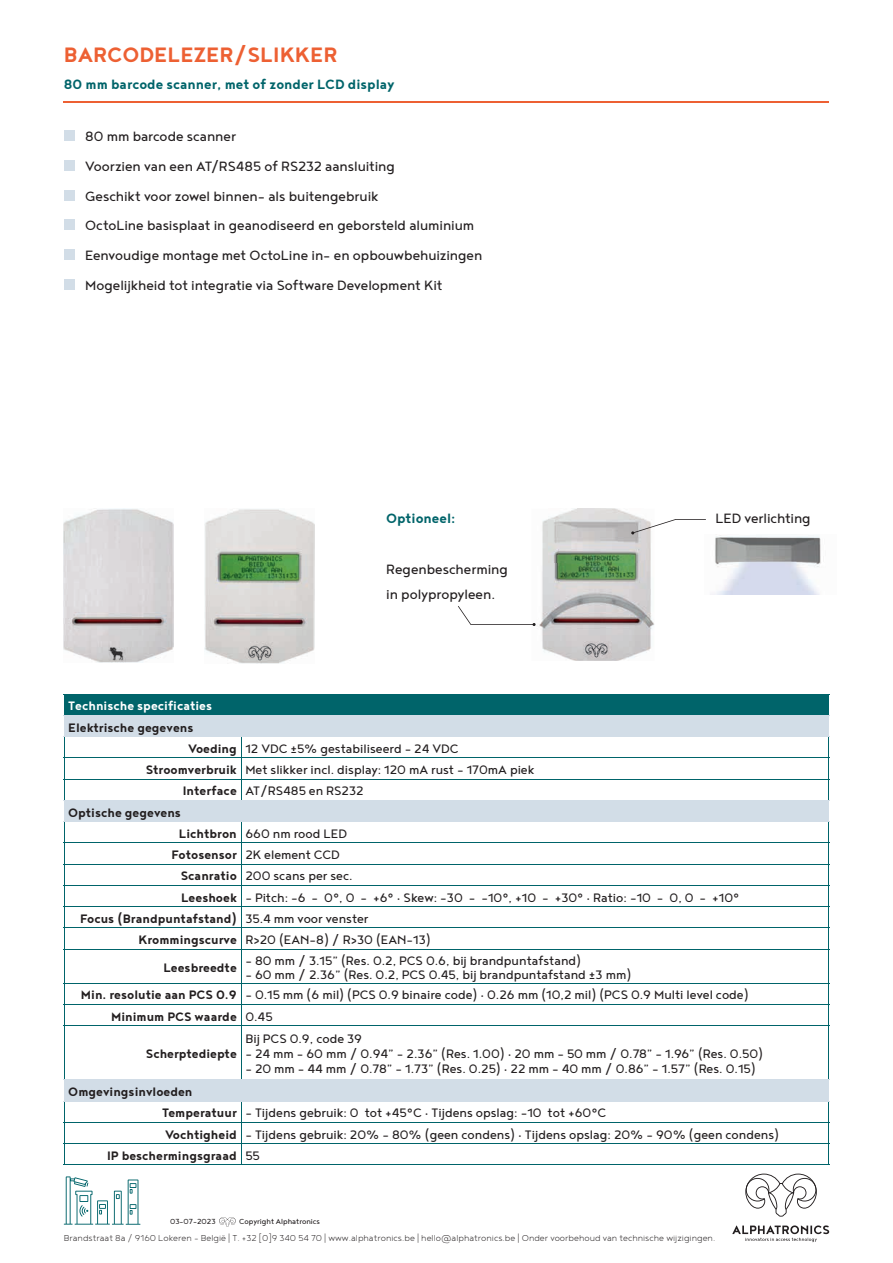
<style>
.page{position:relative;width:893px;height:1263px;background:#fff}
.page>*{position:absolute;margin:0;border:0;box-sizing:border-box;transform-origin:0 0}
.t1{font:700 25.5px "Noyh";color:#ed6033}
.t2{font:16.5px/29.7px "Noyh";letter-spacing:-.005em;color:#231f20}
.t3{font:700 16.5px "Noyh";color:#00646a}
.t4{font:15px "Noyh";color:#231f20}
.t5{font:700 15px "Noyh";color:#231f20}
.t6{font:700 15px "Noyh";color:#fff}
.t7{font:300 10.5px "Noyh";color:#231f20}
.t8{font:9px "Noyh";color:#231f20}
.s1{font-weight:700}
.s2{font-weight:400}
</style>
<div class="page">
<svg style="left:745px;top:1173px;width:72px;height:44px"></svg>
<svg style="left:732px;top:1225px;width:97px;height:17px"></svg>
<svg style="left:219px;top:1217px;width:17px;height:10px"></svg>
<svg style="left:64px;top:1176px;width:76px;height:49px"></svg>
<hr style="left:64px;top:101px;width:765px;height:1px;background:#ed6033">
<img style="left:63px;top:509px;width:110px;height:153px">
<img style="left:204px;top:509px;width:111px;height:154px">
<img style="left:539px;top:518px;width:115px;height:143px">
<img style="left:710px;top:535px;width:111px;height:60px">
<img style="left:549px;top:508px;width:95px;height:54px">
<svg style="left:458px;top:606px;width:78px;height:20px"></svg>
<svg style="left:631px;top:519px;width:75px;height:16px"></svg>
<div style="left:64px;top:130px;width:10px;height:11px;background:#d2dde7"></div>
<div style="left:64px;top:160px;width:10px;height:11px;background:#d2dde7"></div>
<div style="left:64px;top:190px;width:10px;height:11px;background:#d2dde7"></div>
<div style="left:64px;top:220px;width:10px;height:10px;background:#d2dde7"></div>
<div style="left:64px;top:249px;width:10px;height:11px;background:#d2dde7"></div>
<div style="left:64px;top:279px;width:10px;height:11px;background:#d2dde7"></div>
<div style="left:64px;top:694px;width:765px;height:21px;background:#00646a"></div>
<svg style="left:65px;top:716px;width:764px;height:385px"></svg>
<hr style="left:64px;top:758px;width:177px;height:1px;background:#00646a">
<hr style="left:241px;top:758px;width:588px;height:1px;background:#00646a">
<hr style="left:64px;top:779px;width:177px;height:1px;background:#00646a">
<hr style="left:241px;top:779px;width:588px;height:1px;background:#00646a">
<svg style="left:241px;top:737px;width:1px;height:63px"></svg>
<hr style="left:64px;top:843px;width:177px;height:1px;background:#00646a">
<hr style="left:241px;top:843px;width:588px;height:1px;background:#00646a">
<hr style="left:64px;top:864px;width:177px;height:1px;background:#00646a">
<hr style="left:241px;top:864px;width:588px;height:1px;background:#00646a">
<hr style="left:64px;top:885px;width:177px;height:1px;background:#00646a">
<hr style="left:241px;top:885px;width:588px;height:1px;background:#00646a">
<hr style="left:64px;top:906px;width:177px;height:1px;background:#00646a">
<hr style="left:241px;top:906px;width:588px;height:1px;background:#00646a">
<hr style="left:64px;top:928px;width:177px;height:1px;background:#00646a">
<hr style="left:241px;top:928px;width:588px;height:1px;background:#00646a">
<svg style="left:241px;top:822px;width:1px;height:127px"></svg>
<hr style="left:64px;top:949px;width:177px;height:1px;background:#00646a">
<hr style="left:241px;top:949px;width:588px;height:1px;background:#00646a">
<hr style="left:241px;top:949px;width:1px;height:34px;background:#00646a">
<hr style="left:64px;top:983px;width:177px;height:1px;background:#00646a">
<hr style="left:241px;top:983px;width:588px;height:1px;background:#00646a">
<hr style="left:64px;top:1004px;width:177px;height:1px;background:#00646a">
<hr style="left:241px;top:1004px;width:588px;height:1px;background:#00646a">
<svg style="left:241px;top:984px;width:1px;height:41px"></svg>
<hr style="left:64px;top:1025px;width:177px;height:1px;background:#00646a">
<hr style="left:241px;top:1025px;width:588px;height:1px;background:#00646a">
<hr style="left:241px;top:1026px;width:1px;height:53px;background:#00646a">
<hr style="left:64px;top:949px;width:1px;height:34px;background:#00646a">
<hr style="left:829px;top:949px;width:1px;height:34px;background:#00646a">
<svg style="left:64px;top:984px;width:1px;height:41px"></svg>
<hr style="left:64px;top:1026px;width:1px;height:53px;background:#00646a">
<hr style="left:829px;top:1026px;width:1px;height:53px;background:#00646a">
<hr style="left:64px;top:1122px;width:177px;height:1px;background:#00646a">
<hr style="left:241px;top:1122px;width:588px;height:1px;background:#00646a">
<hr style="left:64px;top:1143px;width:177px;height:1px;background:#00646a">
<hr style="left:241px;top:1143px;width:588px;height:1px;background:#00646a">
<svg style="left:241px;top:1102px;width:1px;height:62px"></svg>
<hr style="left:64px;top:1164px;width:177px;height:1px;background:#00646a">
<hr style="left:241px;top:1164px;width:588px;height:1px;background:#00646a">
<hr style="left:64px;top:1079px;width:177px;height:1px;background:#d2dde7">
<svg style="left:64px;top:1080px;width:1px;height:84px"></svg>
<hr style="left:241px;top:1079px;width:588px;height:1px;background:#d2dde7">
<hr style="left:64px;top:1101px;width:177px;height:1px;background:#d2dde7">
<hr style="left:241px;top:1101px;width:588px;height:1px;background:#d2dde7">
<hr style="left:64px;top:715px;width:177px;height:1px;background:#d2dde7">
<hr style="left:241px;top:715px;width:588px;height:1px;background:#d2dde7">
<hr style="left:64px;top:736px;width:177px;height:1px;background:#d2dde7">
<hr style="left:241px;top:736px;width:588px;height:1px;background:#d2dde7">
<hr style="left:64px;top:800px;width:177px;height:1px;background:#d2dde7">
<svg style="left:64px;top:716px;width:1px;height:233px"></svg>
<hr style="left:241px;top:800px;width:588px;height:1px;background:#d2dde7">
<svg style="left:829px;top:694px;width:1px;height:234px"></svg>
<hr style="left:64px;top:821px;width:177px;height:1px;background:#d2dde7">
<hr style="left:241px;top:821px;width:588px;height:1px;background:#d2dde7">
<h1 class="t1" style="left:64px;top:40px;width:275px">BARCODELEZER/SLIKKER</h1>
<p class="t3" style="left:64px;top:75px;width:332px">80 mm barcode scanner, met of zonder LCD display</p>
<p class="t2" style="left:85px;top:121px;width:399px">80 mm barcode scanner<br>Voorzien van een AT/RS485 of RS232 aansluiting<br>Geschikt voor zowel binnen- als buitengebruik<br>OctoLine basisplaat in geanodiseerd en geborsteld aluminium Eenvoudige montage met OctoLine in- en opbouwbehuizingen Mogelijkheid tot integratie via Software Development Kit</p>
<p class="t3" style="left:386px;top:508px;width:71px">Optioneel:</p>
<p class="t2" style="left:386px;top:556px;width:123px;line-height:25.5px">Regenbescherming in polypropyleen.</p>
<p class="t2" style="left:715px;top:503px;width:97px">LED verlichting</p>
<p class="t6" style="left:68px;top:697px;width:145px">Technische specificaties</p>
<p class="t5" style="left:68px;top:719px;width:127px">Elektrische gegevens</p>
<p class="t4" style="left:188px;top:740px;width:272px"><span class="s1">Voeding</span> 12 VDC ±5% gestabiliseerd - 24 VDC</p>
<p class="t4" style="left:146px;top:761px;width:390px"><span class="s1">Stroomverbruik</span> Met slikker incl. display: 120 mA rust - 170mA piek</p>
<p class="t4" style="left:183px;top:783px;width:182px"><span class="s1">Interface</span> AT/RS485 en RS232</p>
<p class="t5" style="left:68px;top:804px;width:114px">Optische gegevens</p>
<p class="t4" style="left:179px;top:825px;width:170px"><span class="s1">Lichtbron</span> 660 nm rood LED</p>
<p class="t4" style="left:172px;top:846px;width:170px"><span class="s1">Fotosensor</span> 2K element CCD</p>
<p class="t4" style="left:181px;top:868px;width:173px"><span class="s1">Scanratio</span> 200 scans per sec.</p>
<p class="t4" style="left:181px;top:889px;width:560px"><span class="s1">Leeshoek</span> - Pitch: -6 - 0°, 0 - +6° • Skew: -30 - -10°, +10 - +30° • Ratio: -10 - 0, 0 - +10°</p>
<p class="t5" style="left:80px;top:910px;width:290px">Focus (Brandpuntafstand) <span class="s2">35.4 mm voor venster</span></p>
<p class="t4" style="left:138px;top:931px;width:294px"><span class="s1">Krommingscurve</span> R&gt;20 (EAN-8) / R&gt;30 (EAN-13)</p>
<p class="t5" style="left:163px;top:959px;width:75px">Leesbreedte</p>
<p class="t4" style="left:245px;top:952px;width:337px">- 80 mm / 3.15” (Res. 0.2, PCS 0.6, bij brandpuntafstand)</p>
<p class="t4" style="left:245px;top:966px;width:387px">- 60 mm / 2.36” (Res. 0.2, PCS 0.45, bij brandpuntafstand ±3 mm)</p>
<p class="t4" style="left:81px;top:987px;width:669px"><span class="s1">Min. resolutie aan PCS 0.9</span> - 0.15 mm (6 mil) (PCS 0.9 binaire code) • 0.26 mm (10,2 mil) (PCS 0.9 Multi level code)</p>
<p class="t5" style="left:111px;top:1008px;width:163px">Minimum PCS waarde <span class="s2">0.45</span></p>
<p class="t5" style="left:146px;top:1045px;width:93px">Scherptediepte</p>
<p class="t4" style="left:245px;top:1031px;width:118px">Bij PCS 0.9, code 39</p>
<p class="t4" style="left:245px;top:1046px;width:519px">- 24 mm - 60 mm / 0.94” - 2.36” (Res. 1.00) • 20 mm - 50 mm / 0.78” - 1.96” (Res. 0.50)</p>
<p class="t4" style="left:245px;top:1061px;width:512px">- 20 mm - 44 mm / 0.78” - 1.73” (Res. 0.25) • 22 mm - 40 mm / 0.86” - 1.57” (Res. 0.15)</p>
<p class="t5" style="left:68px;top:1083px;width:126px">Omgevingsinvloeden</p>
<p class="t4" style="left:162px;top:1105px;width:446px"><span class="s1">Temperatuur</span> - Tijdens gebruik: 0 tot +45°C • Tijdens opslag: -10 tot +60°C</p>
<p class="t4" style="left:165px;top:1126px;width:616px"><span class="s1">Vochtigheid</span> - Tijdens gebruik: 20% - 80% (geen condens) • Tijdens opslag: 20% - 90% (geen condens)</p>
<p class="t5" style="left:107px;top:1147px;width:154px">IP beschermingsgraad <span class="s2">55</span></p>
<p class="t8" style="left:170px;top:1217px;width:47px">03-07-2023</p>
<p class="t8" style="left:239px;top:1217px;width:82px">Copyright Alphatronics</p>
<p class="t7" style="left:64px;top:1232px;width:653px">Brandstraat 8a / 9160 Lokeren - België | T. +32 [0]9 340 54 70 | www.alphatronics.be | hello@alphatronics.be | Onder voorbehoud van technische wijzigingen.</p>
</div>
